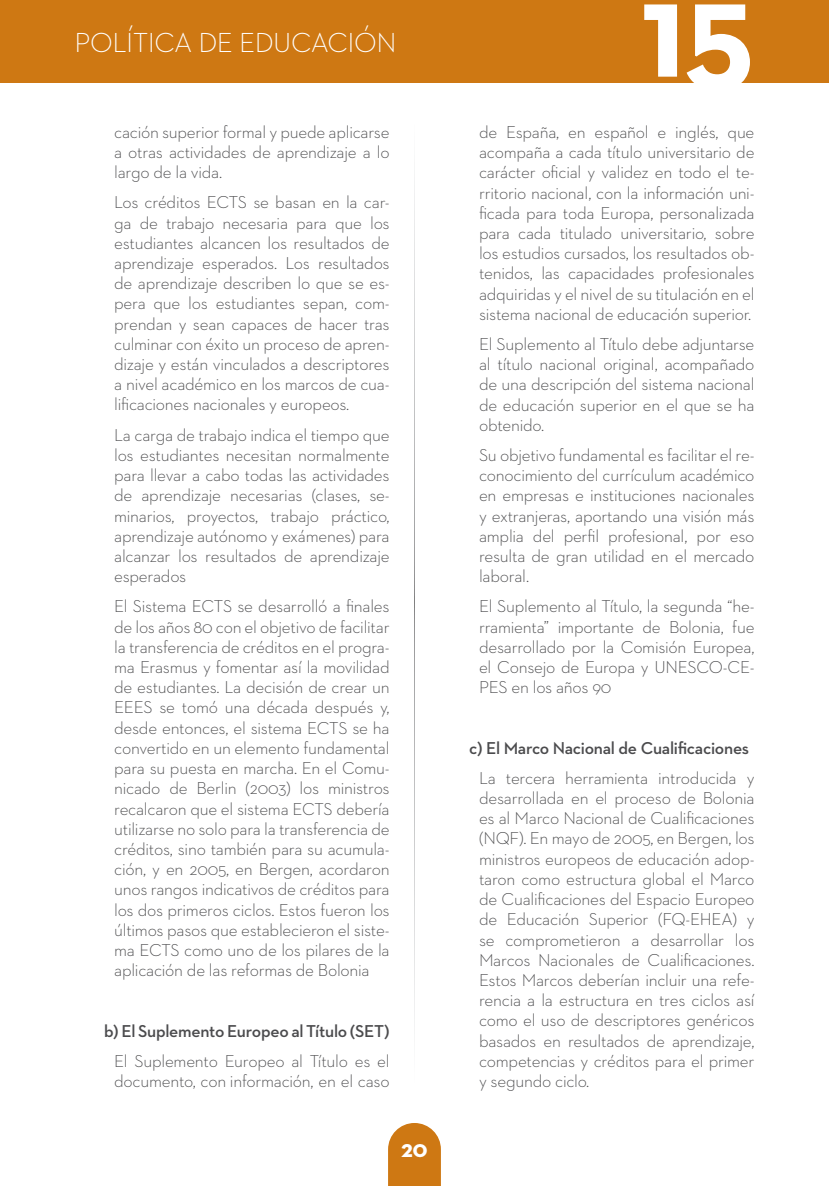
<style>
.page{position:relative;width:829px;height:1186px;background:#fff}
.page>*{position:absolute;margin:0;border:0;box-sizing:border-box;transform-origin:0 0}
.t1{font:700 138.25px "Neutraface 2 Text";color:#fff}
.t2{font:300 28px "Neutraface 2 Text";letter-spacing:-.015em;color:#fff}
.t3{font:700 24.5px "Neutraface 2 Text";color:#fff}
.t4{font:300 17.5px/20.1px "Neutraface 2 Text";letter-spacing:-.015em;color:#4b4b4d;text-align:justify}
.t5{font:600 17.5px "Neutraface 2 Text";letter-spacing:-.015em;color:#4b4b4d}
</style>
<div class="page">
<svg style="left:414px;top:170px;width:1px;height:864px"></svg>
<svg style="left:388px;top:1123px;width:53px;height:63px;background:#d28428"></svg>
<div style="left:0;top:0;width:828px;height:82px;background:#ce7813"></div>
<h2 class="t2" style="left:74px;top:25px;width:324px">POLÍTICA DE EDUCACIÓN</h2>
<p class="t4" style="left:114px;top:121px;width:277px">cación superior formal y puede aplicarse a otras actividades de aprendizaje a lo largo de la vida.</p>
<p class="t4" style="left:114px;top:192px;width:277px">Los créditos ECTS se basan en la car&shy;ga de trabajo necesaria para que los estudiantes alcancen los resultados de aprendizaje esperados. Los resultados de aprendizaje describen lo que se es&shy;pera que los estudiantes sepan, com&shy;prendan y sean capaces de hacer tras culminar con éxito un proceso de apren&shy;dizaje y están vinculados a descriptores a nivel académico en los marcos de cua&shy;lificaciones nacionales y europeos.</p>
<p class="t4" style="left:114px;top:424px;width:277px">La carga de trabajo indica el tiempo que los estudiantes necesitan normalmente para llevar a cabo todas las actividades de aprendizaje necesarias (clases, se&shy;minarios, proyectos, trabajo práctico, aprendizaje autónomo y exámenes) para alcanzar los resultados de aprendizaje esperados</p>
<p class="t4" style="left:114px;top:596px;width:277px">El Sistema ECTS se desarrolló a finales de los años 80 con el objetivo de facilitar la transferencia de créditos en el progra&shy;ma Erasmus y fomentar así la movilidad de estudiantes. La decisión de crear un EEES se tomó una década después y, desde entonces, el sistema ECTS se ha convertido en un elemento fundamental para su puesta en marcha. En el Comu&shy;nicado de Berlin (2003) los ministros recalcaron que el sistema ECTS debería utilizarse no solo para la transferencia de créditos, sino también para su acumula&shy;ción, y en 2005, en Bergen, acordaron unos rangos indicativos de créditos para los dos primeros ciclos. Estos fueron los últimos pasos que establecieron el siste&shy;ma ECTS como uno de los pilares de la aplicación de las reformas de Bolonia</p>
<p class="t5" style="left:104px;top:1019px;width:287px">b) El Suplemento Europeo al Título (SET)</p>
<p class="t4" style="left:114px;top:1050px;width:277px">El Suplemento Europeo al Título es el documento, con información, en el caso</p>
<h3 class="t3" style="left:401px;top:1133px;width:28px">20</h3>
<h1 class="t1" style="left:640px;top:-59px;width:115px">15</h1>
<p class="t4" style="left:479px;top:122px;width:277px">de España, en español e inglés, que acompaña a cada título universitario de carácter oficial y validez en todo el te&shy;rritorio nacional, con la información uni&shy;ficada para toda Europa, personalizada para cada titulado universitario, sobre los estudios cursados, los resultados ob&shy;tenidos, las capacidades profesionales adquiridas y el nivel de su titulación en el sistema nacional de educación superior.</p>
<p class="t4" style="left:479px;top:334px;width:277px">El Suplemento al Título debe adjuntarse al título nacional original, acompañado de una descripción del sistema nacional de educación superior en el que se ha obtenido.</p>
<p class="t4" style="left:479px;top:445px;width:277px">Su objetivo fundamental es facilitar el re&shy;conocimiento del currículum académico en empresas e instituciones nacionales y extranjeras, aportando una visión más amplia del perfil profesional, por eso resulta de gran utilidad en el mercado laboral.</p>
<p class="t4" style="left:479px;top:596px;width:277px">El Suplemento al Título, la segunda “he&shy;rramienta” importante de Bolonia, fue desarrollado por la Comisión Europea, el Consejo de Europa y UNESCO-CE-PES en los años 90</p>
<p class="t5" style="left:469px;top:736px;width:281px">c) El Marco Nacional de Cualificaciones</p>
<p class="t4" style="left:479px;top:767px;width:277px">La tercera herramienta introducida y desarrollada en el proceso de Bolonia es al Marco Nacional de Cualificaciones (NQF). En mayo de 2005, en Bergen, los ministros europeos de educación adop&shy;taron como estructura global el Marco de Cualificaciones del Espacio Europeo de Educación Superior (FQ-EHEA) y se comprometieron a desarrollar los Marcos Nacionales de Cualificaciones.<br>Estos Marcos deberían incluir una refe&shy;rencia a la estructura en tres ciclos así como el uso de descriptores genéricos basados en resultados de aprendizaje, competencias y créditos para el primer y segundo ciclo.</p>
</div>
